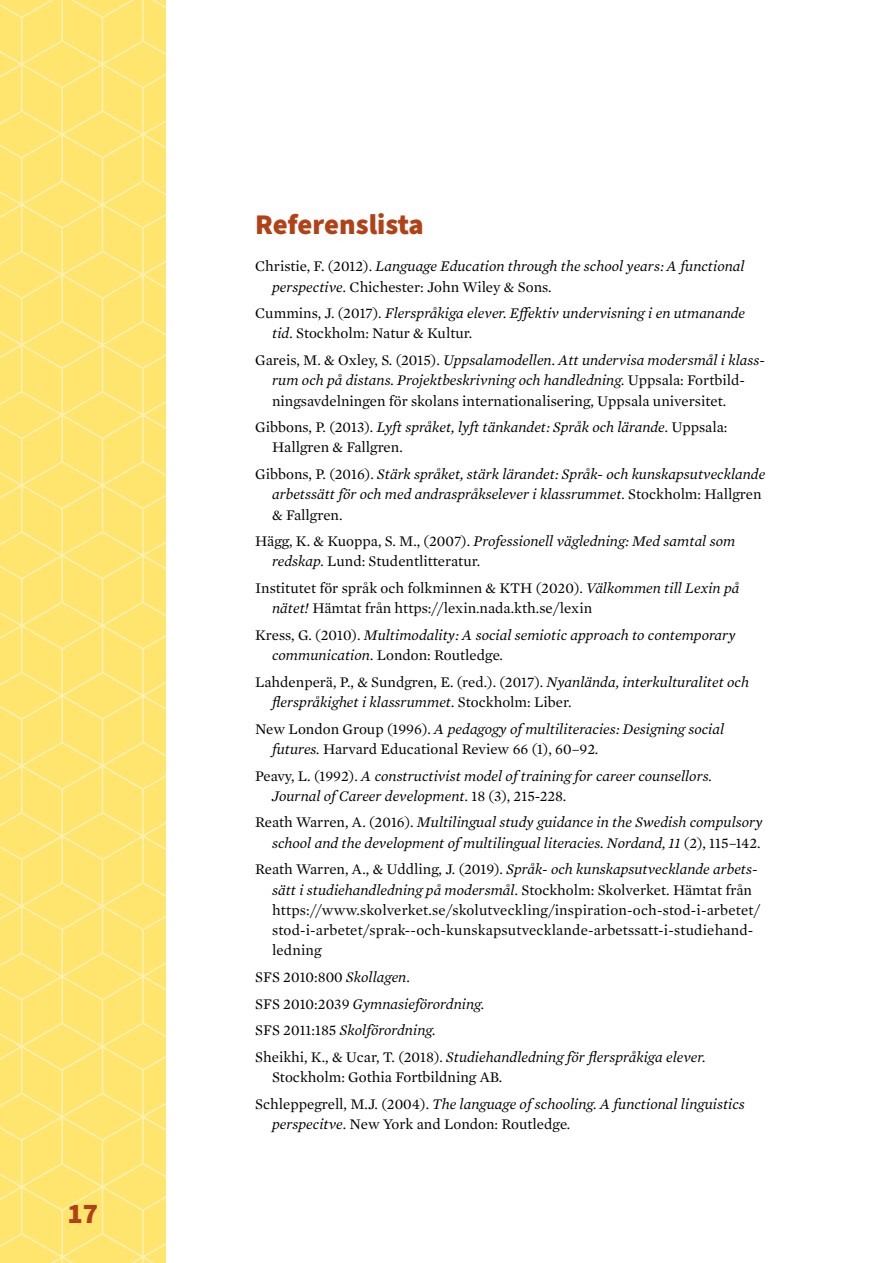
<style>
.page{position:relative;width:893px;height:1263px;background:#fff}
.page>*{position:absolute;margin:0;border:0;box-sizing:border-box;transform-origin:0 0}
.Rubrik_1{font:900 28.5px "Source Sans Pro";color:#b14217}
.Referenser{font:15px/20.2px "Mercury Text G1";color:#000}
.Referenser-2{font:italic 15px/20.2px "Mercury Text G1";color:#000}
.s1{font-style:normal}
.s2{font-style:italic}
</style>
<div class="page">
<div style="left:0;top:0;width:166px;height:1263px;background:#ffe56d"></div>
<hr style="left:61px;top:0;width:2px;height:41px;background:#fff">
<hr style="left:21px;top:18px;width:2px;height:46px;background:#fff">
<hr style="left:142px;top:0;width:2px;height:41px;background:#fff">
<hr style="left:102px;top:18px;width:1px;height:46px;background:#fff">
<svg style="left:0;top:0;width:166px;height:20px"></svg>
<hr style="left:21px;top:64px;width:2px;height:47px;background:#fff">
<hr style="left:102px;top:64px;width:1px;height:47px;background:#fff">
<hr style="left:61px;top:88px;width:2px;height:46px;background:#fff">
<hr style="left:142px;top:88px;width:2px;height:46px;background:#fff">
<svg style="left:0;top:39px;width:166px;height:51px"></svg>
<hr style="left:61px;top:134px;width:2px;height:47px;background:#fff">
<hr style="left:21px;top:158px;width:2px;height:47px;background:#fff">
<hr style="left:142px;top:134px;width:2px;height:47px;background:#fff">
<hr style="left:102px;top:158px;width:1px;height:47px;background:#fff">
<svg style="left:0;top:109px;width:166px;height:51px"></svg>
<hr style="left:21px;top:205px;width:2px;height:46px;background:#fff">
<hr style="left:102px;top:205px;width:1px;height:46px;background:#fff">
<hr style="left:61px;top:228px;width:2px;height:47px;background:#fff">
<hr style="left:142px;top:228px;width:2px;height:47px;background:#fff">
<svg style="left:0;top:179px;width:166px;height:51px"></svg>
<hr style="left:61px;top:275px;width:2px;height:47px;background:#fff">
<hr style="left:21px;top:298px;width:2px;height:47px;background:#fff">
<hr style="left:142px;top:275px;width:2px;height:47px;background:#fff">
<hr style="left:102px;top:298px;width:1px;height:47px;background:#fff">
<svg style="left:0;top:249px;width:166px;height:51px"></svg>
<hr style="left:21px;top:345px;width:2px;height:47px;background:#fff">
<hr style="left:102px;top:345px;width:1px;height:47px;background:#fff">
<hr style="left:61px;top:368px;width:2px;height:47px;background:#fff">
<hr style="left:142px;top:368px;width:2px;height:47px;background:#fff">
<svg style="left:0;top:319px;width:166px;height:51px"></svg>
<hr style="left:61px;top:415px;width:2px;height:47px;background:#fff">
<hr style="left:21px;top:438px;width:2px;height:47px;background:#fff">
<hr style="left:142px;top:415px;width:2px;height:47px;background:#fff">
<hr style="left:102px;top:438px;width:1px;height:47px;background:#fff">
<svg style="left:0;top:390px;width:166px;height:50px"></svg>
<hr style="left:21px;top:485px;width:2px;height:47px;background:#fff">
<hr style="left:102px;top:485px;width:1px;height:47px;background:#fff">
<hr style="left:61px;top:509px;width:2px;height:46px;background:#fff">
<hr style="left:142px;top:509px;width:2px;height:46px;background:#fff">
<svg style="left:0;top:460px;width:166px;height:51px"></svg>
<hr style="left:61px;top:555px;width:2px;height:47px;background:#fff">
<hr style="left:21px;top:579px;width:2px;height:47px;background:#fff">
<hr style="left:142px;top:555px;width:2px;height:47px;background:#fff">
<hr style="left:102px;top:579px;width:1px;height:47px;background:#fff">
<svg style="left:0;top:530px;width:166px;height:51px"></svg>
<hr style="left:21px;top:626px;width:2px;height:46px;background:#fff">
<hr style="left:102px;top:626px;width:1px;height:46px;background:#fff">
<hr style="left:61px;top:649px;width:2px;height:47px;background:#fff">
<hr style="left:142px;top:649px;width:2px;height:47px;background:#fff">
<svg style="left:0;top:600px;width:166px;height:51px"></svg>
<hr style="left:61px;top:696px;width:2px;height:46px;background:#fff">
<hr style="left:21px;top:719px;width:2px;height:47px;background:#fff">
<hr style="left:142px;top:696px;width:2px;height:46px;background:#fff">
<hr style="left:102px;top:719px;width:1px;height:47px;background:#fff">
<svg style="left:0;top:670px;width:166px;height:51px"></svg>
<hr style="left:21px;top:766px;width:2px;height:47px;background:#fff">
<hr style="left:102px;top:766px;width:1px;height:47px;background:#fff">
<hr style="left:61px;top:789px;width:2px;height:47px;background:#fff">
<hr style="left:142px;top:789px;width:2px;height:47px;background:#fff">
<svg style="left:0;top:740px;width:166px;height:51px"></svg>
<hr style="left:61px;top:836px;width:2px;height:47px;background:#fff">
<hr style="left:21px;top:859px;width:2px;height:47px;background:#fff">
<hr style="left:142px;top:836px;width:2px;height:47px;background:#fff">
<hr style="left:102px;top:859px;width:1px;height:47px;background:#fff">
<svg style="left:0;top:811px;width:166px;height:50px"></svg>
<hr style="left:21px;top:906px;width:2px;height:47px;background:#fff">
<hr style="left:102px;top:906px;width:1px;height:47px;background:#fff">
<hr style="left:61px;top:930px;width:2px;height:46px;background:#fff">
<hr style="left:142px;top:930px;width:2px;height:46px;background:#fff">
<svg style="left:0;top:881px;width:166px;height:51px"></svg>
<hr style="left:61px;top:976px;width:2px;height:47px;background:#fff">
<hr style="left:21px;top:1000px;width:2px;height:46px;background:#fff">
<hr style="left:142px;top:976px;width:2px;height:47px;background:#fff">
<hr style="left:102px;top:1000px;width:1px;height:46px;background:#fff">
<svg style="left:0;top:951px;width:166px;height:51px"></svg>
<hr style="left:21px;top:1046px;width:2px;height:47px;background:#fff">
<hr style="left:102px;top:1046px;width:1px;height:47px;background:#fff">
<hr style="left:61px;top:1070px;width:2px;height:47px;background:#fff">
<hr style="left:142px;top:1070px;width:2px;height:47px;background:#fff">
<svg style="left:0;top:1021px;width:166px;height:51px"></svg>
<hr style="left:61px;top:1117px;width:2px;height:46px;background:#fff">
<hr style="left:21px;top:1140px;width:2px;height:47px;background:#fff">
<hr style="left:142px;top:1117px;width:2px;height:46px;background:#fff">
<hr style="left:102px;top:1140px;width:1px;height:47px;background:#fff">
<svg style="left:0;top:1091px;width:166px;height:51px"></svg>
<hr style="left:21px;top:1187px;width:2px;height:47px;background:#fff">
<hr style="left:102px;top:1187px;width:1px;height:47px;background:#fff">
<hr style="left:61px;top:1210px;width:2px;height:47px;background:#fff">
<hr style="left:142px;top:1210px;width:2px;height:47px;background:#fff">
<svg style="left:0;top:1161px;width:166px;height:51px"></svg>
<svg style="left:0;top:1232px;width:166px;height:31px"></svg>
<h1 class="Rubrik_1" style="left:68px;top:1193px;width:32px">17</h1>
<h1 class="Rubrik_1" style="left:255px;top:205px;width:170px">Referenslista</h1>
<p class="Referenser-2" style="left:272px;top:255px;width:474px;text-indent:-17px"><span class="s1">Christie, F. (2012).</span> Language Education through the school years: A functional perspective. <span class="s1">Chichester: John Wiley &amp; Sons.</span></p>
<p class="Referenser-2" style="left:272px;top:302px;width:475px;text-indent:-17px"><span class="s1">Cummins, J. (2017).</span> Flerspråkiga elever. Effektiv undervisning i en utmanande tid. <span class="s1">Stockholm: Natur &amp; Kultur.</span></p>
<p class="Referenser" style="left:272px;top:349px;width:495px;text-indent:-17px">Gareis, M. &amp; Oxley, S. (2015). <span class="s2">Uppsalamodellen. Att undervisa modersmål i klass&shy;rum och på distans. Projektbeskrivning och handledning.</span> Uppsala: Fortbild&shy;ningsavdelningen för skolans internationalisering, Uppsala universitet.</p>
<p class="Referenser" style="left:272px;top:416px;width:457px;text-indent:-17px">Gibbons, P. (2013). <span class="s2">Lyft språket, lyft tänkandet: Språk och lärande.</span> Uppsala:<br>Hallgren &amp; Fallgren.</p>
<p class="Referenser-2" style="left:272px;top:463px;width:495px;text-indent:-17px"><span class="s1">Gibbons, P. (2016).</span> Stärk språket, stärk lärandet: Språk- och kunskapsutvecklande arbetssätt för och med andraspråkselever i klassrummet. <span class="s1">Stockholm: Hallgren &amp; Fallgren.</span></p>
<p class="Referenser" style="left:272px;top:530px;width:465px;text-indent:-17px">Hägg, K. &amp; Kuoppa, S. M., (2007). <span class="s2">Professionell vägledning: Med samtal som redskap.</span> Lund: Studentlitteratur.</p>
<p class="Referenser" style="left:272px;top:577px;width:469px;text-indent:-17px">Institutet för språk och folkminnen &amp; KTH (2020). <span class="s2">Välkommen till Lexin på nätet!</span> Hämtat från https://lexin.nada.kth.se/lexin</p>
<p class="Referenser-2" style="left:272px;top:624px;width:465px;text-indent:-17px"><span class="s1">Kress, G. (2010).</span> Multimodality: A social semiotic approach to contemporary communication. <span class="s1">London: Routledge.</span></p>
<p class="Referenser-2" style="left:272px;top:671px;width:478px;text-indent:-17px"><span class="s1">Lahdenperä, P., &amp; Sundgren, E. (red.). (2017).</span> Nyanlända, interkulturalitet och flerspråkighet i klassrummet. <span class="s1">Stockholm: Liber.</span></p>
<p class="Referenser" style="left:272px;top:718px;width:454px;text-indent:-17px">New London Group (1996). <span class="s2">A pedagogy of multiliteracies: Designing social futures.</span> Harvard Educational Review 66 (1), 60–92.</p>
<p class="Referenser-2" style="left:272px;top:765px;width:441px;text-indent:-17px"><span class="s1">Peavy, L. (1992).</span> A constructivist model of training for career counsellors.<br>Journal of Career development. <span class="s1">18 (3), 215-228.</span></p>
<p class="Referenser-2" style="left:255px;top:811px;width:509px;text-align:right"><span class="s1">Reath Warren, A. (2016).</span> Multilingual study guidance in the Swedish compulsory school and the development of multilingual literacies. Nordand, 11 <span class="s1">(2), 115–142.</span></p>
<p class="Referenser" style="left:272px;top:858px;width:489px;text-indent:-17px">Reath Warren, A., &amp; Uddling, J. (2019). <span class="s2">Språk- och kunskapsutvecklande arbets&shy;sätt i studiehandledning på modersmål.</span> Stockholm: Skolverket. Hämtat från https://www.skolverket.se/skolutveckling/inspiration-och-stod-i-arbetet/ stod-i-arbetet/sprak--och-kunskapsutvecklande-arbetssatt-i-studiehand&shy;ledning</p>
<p class="Referenser" style="left:255px;top:966px;width:156px">SFS 2010:800 <span class="s2">Skollagen</span>.</p>
<p class="Referenser-2" style="left:255px;top:993px;width:231px"><span class="s1">SFS 2010:2039</span> Gymnasieförordning.</p>
<p class="Referenser-2" style="left:255px;top:1019px;width:182px"><span class="s1">SFS 2011:185</span> Skolförordning.</p>
<p class="Referenser" style="left:272px;top:1046px;width:435px;text-indent:-17px">Sheikhi, K., &amp; Ucar, T. (2018). <span class="s2">Studiehandledning för flerspråkiga elever.<br></span>Stockholm: Gothia Fortbildning AB.</p>
<p class="Referenser-2" style="left:272px;top:1093px;width:474px;text-indent:-17px"><span class="s1">Schleppegrell, M.J. (2004).</span> The language of schooling. A functional linguistics perspecitve<span class="s1">. New York and London: Routledge.</span></p>
</div>
